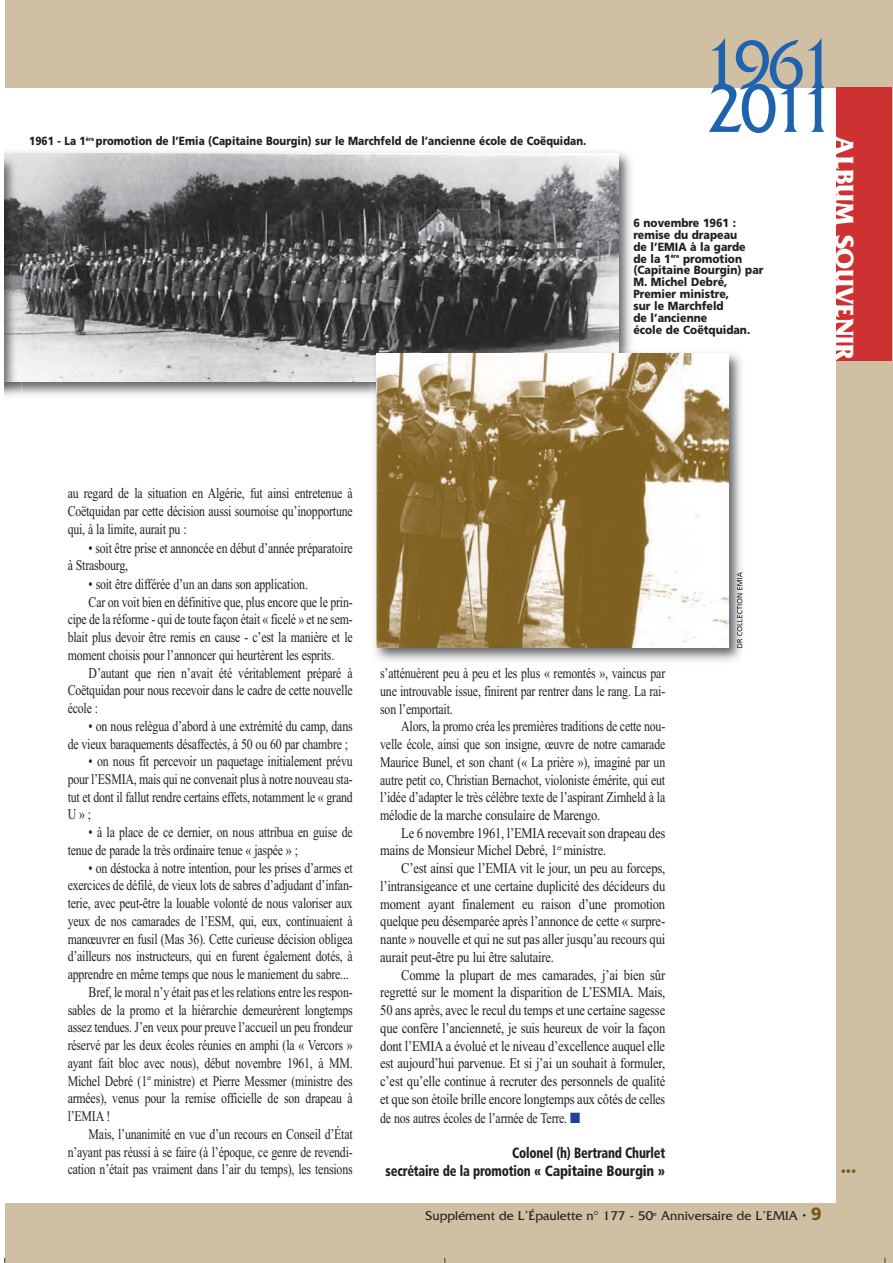
<style>
.page{position:relative;width:893px;height:1263px;background:#fff}
.page>*{position:absolute;margin:0;border:0;box-sizing:border-box;transform-origin:0 0}
.t1{font:71.4px "Friz Quadrata";letter-spacing:-.07em;color:#1f62ae;scale:.89 1}
.t2{font:700 26.55px "Friz Quadrata";color:#fff}
.t3{font:14.85px/17.7px "Times New Roman";letter-spacing:-.015em;color:#231f20;text-align:justify;scale:.8 1}
.t4{font:14.85px/17.9px "Times New Roman";letter-spacing:-.015em;color:#231f20;text-align:justify;scale:.85 1}
.t5{font:900 condensed 14.85px/17.7px "Frutiger";letter-spacing:-.015em;color:#231f20;text-align:right;scale:.85 1}
.t6{font:14.85px "Times New Roman";color:#795a15}
.t7{font:13.35px "Friz Quadrata";color:#231f20}
.t8{font:900 11.85px/11.9px "Frutiger";color:#231f20;scale:.9 1}
.t9{font:900 11.85px "Frutiger";color:#231f20;scale:.85 1}
.s1{color:#20419a}
.s2{font-family:"Frutiger";font-weight:900;font-size:17.7px;color:#795a15}
</style>
<div class="page">
<div style="left:5px;top:0;width:887px;height:88px;background:#cfbfa3"></div>
<div style="left:5px;top:1204px;width:887px;height:59px;background:#cfbfa3"></div>
<div style="left:836px;top:87px;width:56px;height:1176px;background:#cfbfa3"></div>
<div style="left:836px;top:87px;width:56px;height:274px;background:#ce3131"></div>
<img style="left:21px;top:152px;width:610px;height:244px">
<img style="left:21px;top:154px;width:597px;height:228px">
<img style="left:370px;top:347px;width:373px;height:314px">
<img style="left:737px;top:572px;width:5px;height:76px">
<img style="left:377px;top:354px;width:352px;height:293px">
<img style="left:5px;top:152px;width:16px;height:244px">
<img style="left:5px;top:154px;width:16px;height:228px">
<p class="t9" style="left:29px;top:136px;width:657px">1961 - La 1<sup>ère</sup> promotion de l’Emia (Capitaine Bourgin) sur le Marchfeld de l’ancienne école de Coëquidan.</p>
<h1 class="t1" style="left:703px;top:40px;width:150px">1961</h1>
<h1 class="t1" style="left:707px;top:84px;width:145px">2011</h1>
<p class="t8" style="left:633px;top:218px;width:146px">6 novembre 1961 : remise du drapeau<br>de l’EMIA à la garde<br>de la 1<sup>ère</sup> promotion (Capitaine Bourgin) par<br>M. Michel Debré,<br>Premier ministre,<br>sur le Marchfeld<br>de l’ancienne<br>école de Coëtquidan.</p>
<h2 class="t2" style="left:854px;top:136px;width:226px;rotate:90deg">ALBUM SOUVENIR</h2>
<p class="t3" style="left:68px;top:486px;width:358px">au regard de la situation en Algérie, fut ainsi entretenue à Coëtquidan par cette décision aussi sournoise qu’inopportune qui, à la limite, aurait pu :</p>
<p class="t3" style="left:68px;top:540px;width:358px;text-indent:21px">• soit être prise et annoncée en début d’année préparatoire à Strasbourg,</p>
<p class="t3" style="left:89px;top:576px;width:276px">• soit être différée d’un an dans son application.</p>
<p class="t3" style="left:89px;top:594px;width:332px">Car on voit bien en définitive que, plus encore que le prin-</p>
<p class="t3" style="left:68px;top:612px;width:358px">cipe de la réforme - qui de toute façon était « ficelé » et ne sem-</p>
<p class="t3" style="left:68px;top:630px;width:358px">blait plus devoir être remis en cause - c’est la manière et le</p>
<p class="t3" style="left:68px;top:647px;width:335px">moment choisis pour l’annoncer qui heurtèrent les esprits.</p>
<p class="t3" style="left:89px;top:665px;width:332px">D’autant que rien n’avait été véritablement préparé à</p>
<p class="t3" style="left:68px;top:683px;width:358px">Coëtquidan pour nous recevoir dans le cadre de cette nouvelle</p>
<p class="t3" style="left:68px;top:701px;width:40px">école :</p>
<p class="t3" style="left:68px;top:718px;width:358px;text-indent:21px">• on nous relègua d’abord à une extrémité du camp, dans de vieux baraquements désaffectés, à 50 ou 60 par chambre ;</p>
<p class="t3" style="left:68px;top:754px;width:358px;text-indent:21px">• on nous fit percevoir un paquetage initialement prévu pour l’ESMIA, mais qui ne convenait plus à notre nouveau sta&shy;tut et dont il fallut rendre certains effets, notamment le « grand U»;</p>
<p class="t3" style="left:68px;top:825px;width:358px;text-indent:21px">• à la place de ce dernier, on nous attribua en guise de tenue de parade la très ordinaire tenue « jaspée » ;</p>
<p class="t3" style="left:89px;top:860px;width:332px">• on déstocka à notre intention, pour les prises d’armes et</p>
<p class="t3" style="left:68px;top:878px;width:358px">exercices de défilé, de vieux lots de sabres d’adjudant d’infan-</p>
<p class="t3" style="left:68px;top:896px;width:358px">terie, avec peut-être la louable volonté de nous valoriser aux</p>
<p class="t3" style="left:68px;top:914px;width:358px">yeux de nos camarades de l’ESM, qui, eux, continuaient à</p>
<p class="t3" style="left:68px;top:931px;width:358px">manœuvrer en fusil (Mas 36). Cette curieuse décision obligea</p>
<p class="t3" style="left:68px;top:949px;width:358px">d’ailleurs nos instructeurs, qui en furent également dotés, à</p>
<p class="t3" style="left:68px;top:967px;width:353px">apprendre en même temps que nous le maniement du sabre...</p>
<p class="t3" style="left:89px;top:984px;width:332px">Bref, le moral n’y était pas et les relations entre les respon-</p>
<p class="t3" style="left:68px;top:1002px;width:358px">sables de la promo et la hiérarchie demeurèrent longtemps</p>
<p class="t3" style="left:68px;top:1020px;width:358px">assez tendues. J’en veux pour preuve l’accueil un peu frondeur</p>
<p class="t3" style="left:68px;top:1038px;width:358px">réservé par les deux écoles réunies en amphi (la « Vercors »</p>
<p class="t3" style="left:68px;top:1055px;width:358px">ayant fait bloc avec nous), début novembre 1961, à MM.</p>
<p class="t3" style="left:68px;top:1073px;width:358px">Michel Debré (1<sup>er</sup> ministre) et Pierre Messmer (ministre des</p>
<p class="t3" style="left:68px;top:1091px;width:358px">armées), venus pour la remise officielle de son drapeau à</p>
<p class="t3" style="left:68px;top:1109px;width:55px">l’EMIA !</p>
<p class="t3" style="left:89px;top:1126px;width:332px">Mais, l’unanimité en vue d’un recours en Conseil d’État</p>
<p class="t3" style="left:68px;top:1144px;width:358px">n’ayant pas réussi à se faire (à l’époque, ce genre de revendi-</p>
<p class="t3" style="left:68px;top:1162px;width:358px">cation n’était pas vraiment dans l’air du temps), les tensions</p>
<p class="t3" style="left:380px;top:666px;width:358px">s’atténuèrent peu à peu et les plus « remontés », vaincus par une introuvable issue, finirent par rentrer dans le rang. La rai&shy;son l’emportait.</p>
<p class="t3" style="left:380px;top:719px;width:358px;text-indent:21px">Alors, la promo créa les premières traditions de cette nou&shy;velle école, ainsi que son insigne, œuvre de notre camarade Maurice Bunel, et son chant (« La prière »), imaginé par un autre petit co, Christian Bernachot, violoniste émérite, qui eut l’idée d’adapter le très célèbre texte de l’aspirant Zirnheld à la mélodie de la marche consulaire de Marengo.</p>
<p class="t4" style="left:380px;top:825px;width:337px;text-indent:21px">Le 6 novembre 1961, l’EMIA recevait son drapeau des mains de Monsieur Michel Debré, 1<sup>er</sup> ministre.</p>
<p class="t4" style="left:380px;top:861px;width:337px;text-indent:21px">C’est ainsi que l’EMIA vit le jour, un peu au forceps, l’intransigeance et une certaine duplicité des décideurs du moment ayant finalement eu raison d’une promotion quelque peu désemparée après l’annonce de cette « surpre&shy;nante » nouvelle et qui ne sut pas aller jusqu’au recours qui aurait peut-être pu lui être salutaire.</p>
<p class="t4" style="left:380px;top:967px;width:337px;text-indent:21px">Comme la plupart de mes camarades, j’ai bien sûr regretté sur le moment la disparition de L’ESMIA. Mais, 50 ans après, avec le recul du temps et une certaine sagesse que confère l’ancienneté, je suis heureux de voir la façon dont l’EMIA a évolué et le niveau d’excellence auquel elle est aujourd’hui parvenue. Et si j’ai un souhait à formuler, c’est qu’elle continue à recruter des personnels de qualité et que son étoile brille encore longtemps aux côtés de celles de nos autres écoles de l’armée de Terre. <span class="s1">■</span></p>
<p class="t5" style="left:386px;top:1145px;width:330px">Colonel (h) Bertrand Churlet<br>secrétaire de la promotion « Capitaine Bourgin »</p>
<p class="t7" style="left:426px;top:1211px;width:397px">Supplément de L’Épaulette n° 177 - 50<sup>e</sup> Anniversaire de L’EMIA • <span class="s2">9</span></p>
<p class="t6" style="left:841px;top:1165px;width:17px">•••</p>
</div>
